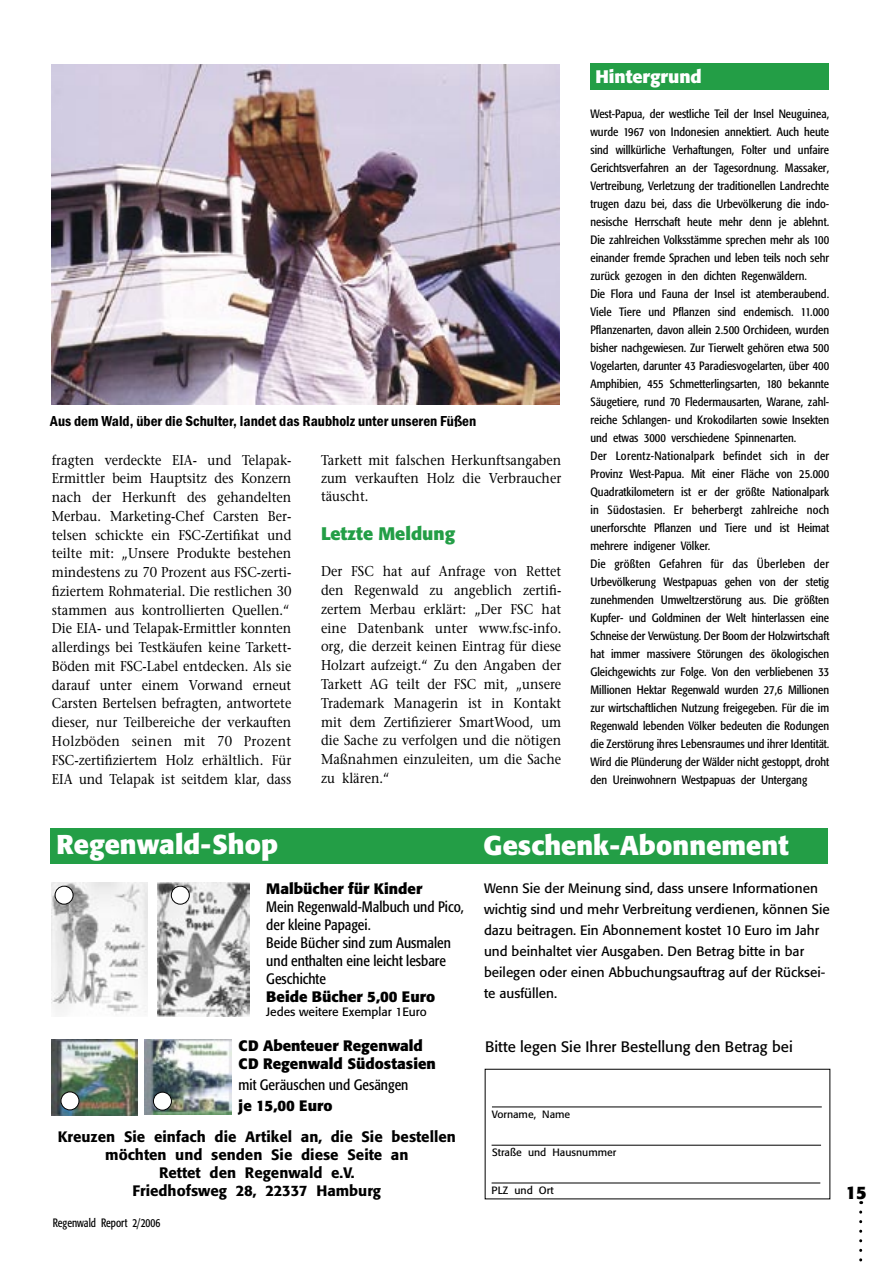
<style>
.page{position:relative;width:893px;height:1263px;background:#fff}
.page>*{position:absolute;margin:0;border:0;box-sizing:border-box;transform-origin:0 0}
.t1{font:700 27px "Formata";color:#fff}
.Zwischenzeilen{font:700 18px "Formata";color:#239e46}
.Kastentext{font:700 18px "Formata";color:#fff}
.t2{font:700 18px "Formata";color:#000}
.t3{font:condensed 15px/18px "Formata";color:#000}
.einleit{font:500 15px/18px "Formata";color:#000;text-align:center}
.t4{font:700 15px "Formata";color:#000}
.Bildunter{font:600 condensed 15px "Franklin Itc T";color:#000}
.t5{font:15px "Formata";color:#000}
.Fließtext{font:14.25px/18.8px "Stone Serif";color:#000;text-align:justify;scale:.9 1}
.t6{font:13.5px/21px "Formata";color:#000}
.Kastentext-2{font:condensed 12px/18px "Formata";color:#000;text-align:justify}
.t7{font:12px "Formata";color:#000}
.Kastentext-3{font:condensed 12px "Formata";color:#000;scale:.9 1}
.einleit-2{font:10.5px "Formata";color:#000}
</style>
<div class="page">
<svg style="left:859px;top:1212px;width:3px;height:50px"></svg>
<img style="left:51px;top:1039px;width:86px;height:76px">
<img style="left:51px;top:883px;width:97px;height:130px">
<div style="left:61px;top:1092px;width:18px;height:18px;background:#fff;border-radius:50%"></div>
<div style="left:61px;top:1091px;width:18px;height:19px;border:1px solid #000;border-radius:50%"></div>
<div style="left:50px;top:828px;width:778px;height:35px;background:#239e46"></div>
<img style="left:158px;top:883px;width:92px;height:133px">
<div style="left:171px;top:886px;width:18px;height:18px;background:#fff;border-radius:50%"></div>
<div style="left:171px;top:886px;width:19px;height:18px;border:1px solid #000;border-radius:50%"></div>
<div style="left:55px;top:886px;width:18px;height:18px;background:#fff;border-radius:50%"></div>
<div style="left:55px;top:886px;width:18px;height:18px;border:1px solid #000;border-radius:50%"></div>
<hr style="left:492px;top:1106px;width:330px;height:1px;background:#000">
<hr style="left:492px;top:1145px;width:329px;height:1px;background:#000">
<hr style="left:492px;top:1182px;width:328px;height:1px;background:#000">
<img style="left:144px;top:1039px;width:87px;height:75px">
<div style="left:153px;top:1092px;width:18px;height:18px;background:#fff;border-radius:50%"></div>
<div style="left:153px;top:1092px;width:19px;height:18px;border:1px solid #000;border-radius:50%"></div>
<img style="left:51px;top:64px;width:509px;height:340px">
<div style="left:590px;top:63px;width:239px;height:27px;background:#239e46"></div>
<p class="Bildunter" style="left:50px;top:413px;width:427px">Aus dem Wald, über die Schulter, landet das Raubholz unter unseren Füßen</p>
<p class="Fließtext" style="left:52px;top:450px;width:268px">fragten verdeckte EIA- und Telapak-Ermittler beim Hauptsitz des Konzern nach der Herkunft des gehandelten Merbau. Marketing-Chef Carsten Ber&shy;telsen schickte ein FSC-Zertifikat und teilte mit: „Unsere Produkte bestehen mindestens zu 70 Prozent aus FSC-zerti&shy;fiziertem Rohmaterial. Die restlichen 30 stammen aus kontrollierten Quellen.“</p>
<p class="Fließtext" style="left:52px;top:619px;width:268px">Die EIA- und Telapak-Ermittler konnten allerdings bei Testkäufen keine Tarkett-Böden mit FSC-Label entdecken. Als sie darauf unter einem Vorwand erneut Carsten Bertelsen befragten, antwortete dieser, nur Teilbereiche der verkauften Holzböden seinen mit 70 Prozent FSC-zertifiziertem Holz erhältlich. Für EIA und Telapak ist seitdem klar, dass</p>
<p class="Fließtext" style="left:321px;top:451px;width:268px;line-height:18.3px">Tarkett mit falschen Herkunftsangaben zum verkauften Holz die Verbraucher täuscht.</p>
<p class="Zwischenzeilen" style="left:321px;top:523px;width:136px">Letzte Meldung</p>
<p class="Fließtext" style="left:321px;top:562px;width:269px">Der FSC hat auf Anfrage von Rettet den Regenwald zu angeblich zertifi&shy;zertem Merbau erklärt: „Der FSC hat eine Datenbank unter www.fsc-info. org, die derzeit keinen Eintrag für diese Holzart aufzeigt.“ Zu den Angaben der Tarkett AG teilt der FSC mit, „unsere Trademark Managerin ist in Kontakt mit dem Zertifizierer SmartWood, um die Sache zu verfolgen und die nötigen Maßnahmen einzuleiten, um die Sache zu klären.“</p>
<p class="Kastentext" style="left:595px;top:65px;width:108px">Hintergrund</p>
<p class="Kastentext-2" style="left:590px;top:104px;width:240px">West-Papua, der westliche Teil der Insel Neuguinea, wurde 1967 von Indonesien annektiert. Auch heute sind willkürliche Verhaftungen, Folter und unfaire Gerichtsverfahren an der Tagesordnung. Massaker, Vertreibung, Verletzung der traditionellen Landrechte trugen dazu bei, dass die Urbevölkerung die indo&shy;nesische Herrschaft heute mehr denn je ablehnt.<br>Die zahlreichen Volksstämme sprechen mehr als 100 einander fremde Sprachen und leben teils noch sehr zurück gezogen in den dichten Regenwäldern.</p>
<p class="Kastentext-2" style="left:590px;top:284px;width:240px">Die Flora und Fauna der Insel ist atemberaubend.<br>Viele Tiere und Pflanzen sind endemisch. 11.000<br>Pflanzenarten, davon allein 2.500 Orchideen, wurden bisher nachgewiesen. Zur Tierwelt gehören etwa 500<br>Vogelarten, darunter 43 Paradiesvogelarten, über 400<br>Amphibien, 455 Schmetterlingsarten, 180 bekannte Säugetiere, rund 70 Fledermausarten, Warane, zahl&shy;reiche Schlangen- und Krokodilarten sowie Insekten und etwas 3000 verschiedene Spinnenarten.</p>
<p class="Kastentext-2" style="left:590px;top:446px;width:240px">Der Lorentz-Nationalpark befindet sich in der Provinz West-Papua. Mit einer Fläche von 25.000<br>Quadratkilometern ist er der größte Nationalpark in Südostasien. Er beherbergt zahlreiche noch unerforschte Pflanzen und Tiere und ist Heimat mehrere indigener Völker.</p>
<p class="Kastentext-2" style="left:590px;top:554px;width:240px">Die größten Gefahren für das Überleben der Urbevölkerung Westpapuas gehen von der stetig zunehmenden Umweltzerstörung aus. Die größten Kupfer- und Goldminen der Welt hinterlassen eine Schneise der Verwüstung. Der Boom der Holzwirtschaft hat immer massivere Störungen des ökologischen Gleichgewichts zur Folge. Von den verbliebenen 33<br>Millionen Hektar Regenwald wurden 27,6 Millionen zur wirtschaftlichen Nutzung freigegeben. Für die im Regenwald lebenden Völker bedeuten die Rodungen die Zerstörung ihres Lebensraumes und ihrer Identität.<br>Wird die Plünderung der Wälder nicht gestoppt, droht den Ureinwohnern Westpapuas der Untergang</p>
<p class="t1" style="left:56px;top:827px;width:223px">Regenwald-Shop</p>
<p class="t1" style="left:484px;top:828px;width:306px">Geschenk-Abonnement</p>
<p class="t6" style="left:484px;top:878px;width:347px">Wenn Sie der Meinung sind, dass unsere Informationen wichtig sind und mehr Verbreitung verdienen, können Sie dazu beitragen. Ein Abonnement kostet 10 Euro im Jahr und beinhaltet vier Ausgaben. Den Betrag bitte in bar beilegen oder einen Abbuchungsauftrag auf der Rücksei&shy;te ausfüllen.</p>
<p class="t4" style="left:266px;top:879px;width:157px">Malbücher für Kinder</p>
<p class="t3" style="left:266px;top:897px;width:199px">Mein Regenwald-Malbuch und Pico, der kleine Papagei.</p>
<p class="t3" style="left:266px;top:933px;width:186px">Beide Bücher sind zum Ausmalen und enthalten eine leicht lesbare<br>Geschichte</p>
<p class="t4" style="left:266px;top:987px;width:170px">Beide Bücher 5,00 Euro</p>
<p class="t7" style="left:266px;top:1004px;width:162px">Jedes weitere Exemplar 1Euro</p>
<p class="t4" style="left:239px;top:1036px;width:186px">CD Abenteuer Regenwald</p>
<p class="t4" style="left:239px;top:1054px;width:199px">CD Regenwald Südostasien</p>
<p class="t3" style="left:239px;top:1076px;width:171px">mit Geräuschen und Gesängen</p>
<p class="t4" style="left:239px;top:1096px;width:95px">je 15,00 Euro</p>
<p class="einleit" style="left:58px;top:1128px;width:400px">Kreuzen Sie einfach die Artikel an, die Sie bestellen möchten und senden Sie diese Seite an</p>
<p class="einleit" style="left:159px;top:1164px;width:197px">Rettet den Regenwald e.V.</p>
<p class="einleit" style="left:133px;top:1182px;width:250px">Friedhofsweg 28, 22337 Hamburg</p>
<p class="Kastentext-3" style="left:53px;top:1216px;width:121px">Regenwald Report 2/2006</p>
<p class="t5" style="left:485px;top:1038px;width:309px">Bitte legen Sie Ihrer Bestellung den Betrag bei</p>
<p class="einleit-2" style="left:492px;top:1108px;width:80px">Vorname, Name</p>
<p class="einleit-2" style="left:492px;top:1146px;width:126px">Straße und Hausnummer</p>
<p class="einleit-2" style="left:491px;top:1183px;width:64px">PLZ und Ort</p>
<h2 class="t2" style="left:846px;top:1181px;width:22px">15</h2>
</div>
